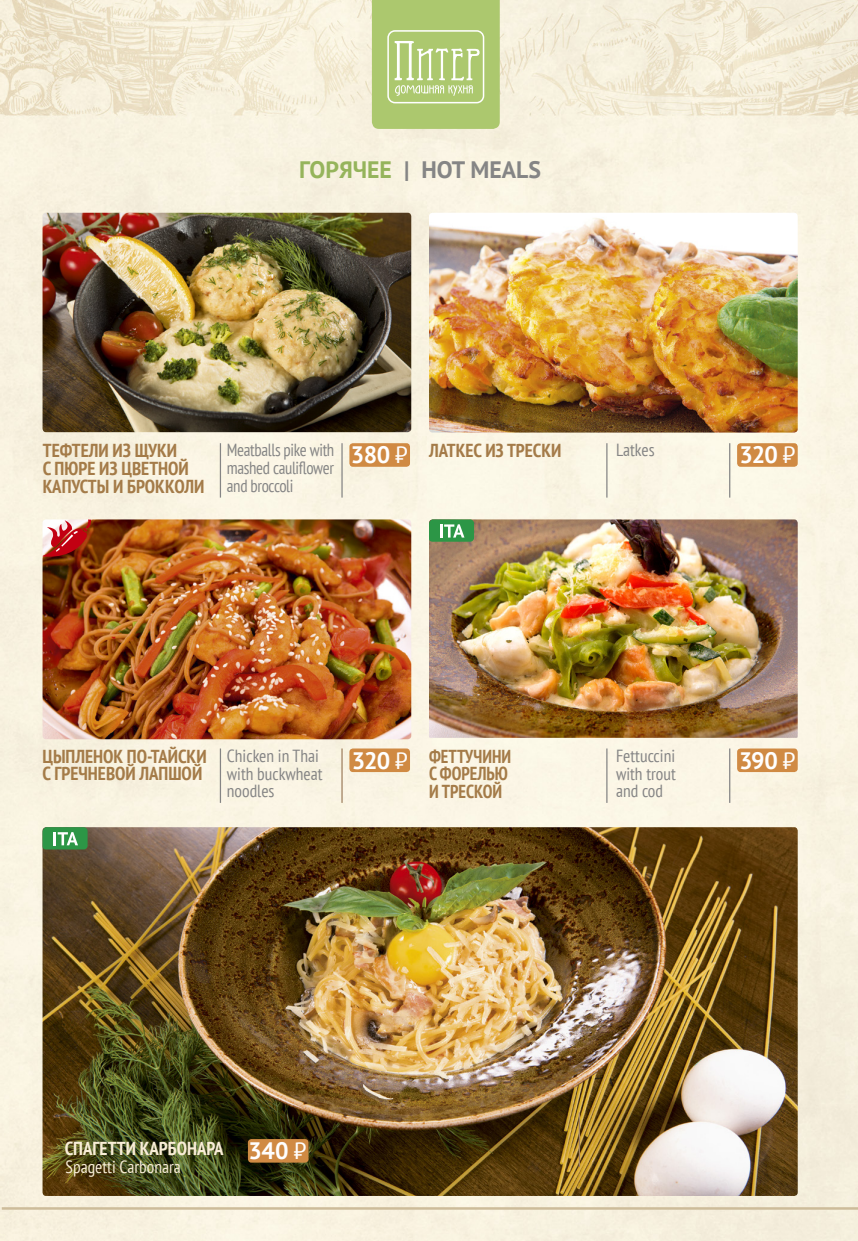
<style>
.page{position:relative;width:858px;height:1241px;background:#fff}
.page>*{position:absolute;margin:0;border:0;box-sizing:border-box;transform-origin:0 0}
.t1{font:700 23.75px "PT Sans";letter-spacing:-.03em;color:#fff}
.t2{font:700 23.75px "PT Sans";color:#858585}
.t3{font:700 condensed 18.75px/17.9px "PT Sans";color:#a47b48}
.t4{font:700 condensed 18.75px/17.9px "PT Sans";color:#a47b48;scale:.94 1}
.t5{font:700 condensed 18.75px "PT Sans";color:#f9eed7}
.t6{font:condensed 17.5px/17.9px "PT Sans";color:#858585}
.t7{font:condensed 17.5px/17.9px "PT Sans";color:#858585;text-align:justify;scale:.96 1}
.t8{font:condensed 17.5px "PT Sans";color:#f9eed7}
.s1{color:#95b45b}
.s2{font-weight:400}
</style>
<div class="page">
<img style="left:0;top:0;width:857px;height:1240px">
<hr style="left:2px;top:1206px;width:855px;height:3px;background:#cdbc9a">
<svg style="left:372px;top:0;width:127px;height:129px;background:#b3cd7b"></svg>
<hr style="left:729px;top:748px;width:1px;height:54px;background:#858585">
<hr style="left:606px;top:748px;width:1px;height:54px;background:#858585">
<hr style="left:220px;top:748px;width:1px;height:54px;background:#858585">
<hr style="left:341px;top:748px;width:1px;height:54px;background:#9f8060">
<hr style="left:220px;top:443px;width:1px;height:54px;background:#858585">
<hr style="left:341px;top:443px;width:1px;height:54px;background:#858585">
<hr style="left:729px;top:443px;width:1px;height:54px;background:#858585">
<hr style="left:606px;top:443px;width:1px;height:54px;background:#858585">
<div style="left:349px;top:748px;width:61px;height:24px;background:#d08a43;border-radius:4px"></div>
<div style="left:349px;top:443px;width:61px;height:23px;background:#d08a43;border-radius:4px"></div>
<div style="left:737px;top:748px;width:60px;height:24px;background:#d08a43;border-radius:4px"></div>
<div style="left:737px;top:443px;width:60px;height:23px;background:#d08a43;border-radius:4px"></div>
<img style="left:43px;top:213px;width:368px;height:219px">
<img style="left:43px;top:827px;width:754px;height:368px">
<img style="left:429px;top:213px;width:368px;height:219px">
<img style="left:43px;top:519px;width:368px;height:220px">
<hr style="left:578px;top:1112px;width:2px;height:54px;background:#9f8060">
<div style="left:248px;top:1138px;width:60px;height:24px;background:#d08a43;border-radius:4px"></div>
<img style="left:429px;top:519px;width:368px;height:218px">
<svg style="left:429px;top:519px;width:45px;height:22px"></svg>
<svg style="left:43px;top:827px;width:45px;height:22px"></svg>
<svg style="left:40px;top:519px;width:52px;height:38px"></svg>
<p class="t2" style="left:299px;top:154px;width:243px"><span class="s1">ГОРЯЧЕЕ</span> | HOT MEALS</p>
<p class="t3" style="left:43px;top:441px;width:163px">ТЕФТЕЛИ ИЗ ЩУКИ<br>С ПЮРЕ ИЗ ЦВЕТНОЙ<br>КАПУСТЫ И БРОККОЛИ</p>
<p class="t7" style="left:227px;top:441px;width:113px">Meatballs pike with mashed cauliflower and broccoli</p>
<p class="t3" style="left:429px;top:441px;width:134px">ЛАТКЕС ИЗ ТРЕСКИ</p>
<p class="t6" style="left:616px;top:441px;width:40px">Latkes</p>
<p class="t1" style="left:351px;top:439px;width:58px">380 <span class="s2">₷</span></p>
<p class="t1" style="left:739px;top:439px;width:57px">320 <span class="s2">₷</span></p>
<p class="t3" style="left:43px;top:746px;width:165px">ЦЫПЛЕНОК ПО-ТАЙСКИ<br>С ГРЕЧНЕВОЙ ЛАПШОЙ</p>
<p class="t6" style="left:227px;top:746px;width:97px">Chicken in Thai with buckwheat noodles</p>
<p class="t1" style="left:352px;top:744px;width:57px">320 <span class="s2">₷</span></p>
<p class="t4" style="left:429px;top:746px;width:89px">ФЕТТУЧИНИ<br>С ФОРЕЛЬЮ<br>И ТРЕСКОЙ</p>
<p class="t6" style="left:616px;top:746px;width:61px;text-align:justify">Fettuccini with trout and cod</p>
<p class="t1" style="left:739px;top:744px;width:58px">390 <span class="s2">₷</span></p>
<p class="t5" style="left:65px;top:1135px;width:160px">СПАГЕТТИ КАРБОНАРА</p>
<p class="t8" style="left:66px;top:1155px;width:117px">Spagetti Carbonara</p>
<p class="t1" style="left:248px;top:1134px;width:59px">340 <span class="s2">₷</span></p>
</div>
